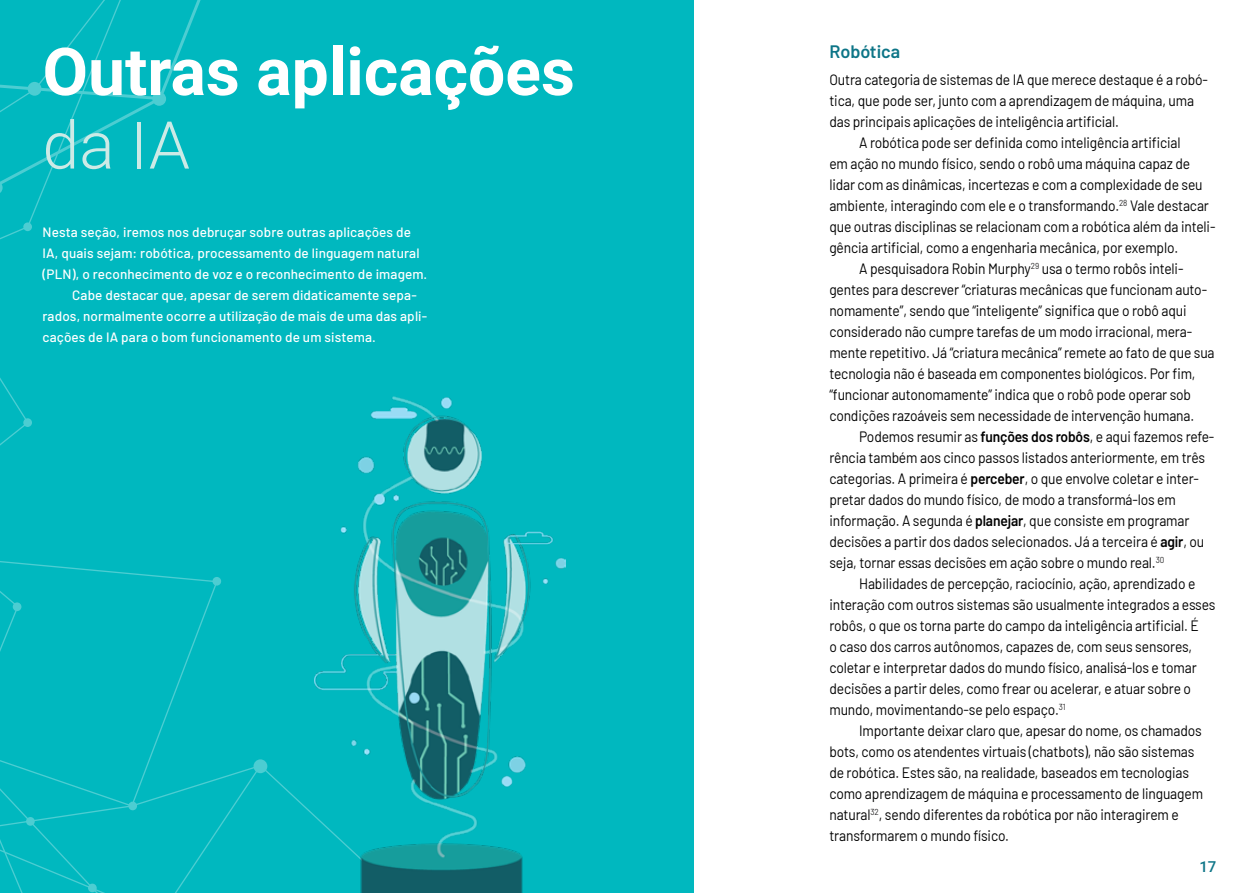
<style>
.page{position:relative;width:1259px;height:893px;background:#fff}
.page>*{position:absolute;margin:0;border:0;box-sizing:border-box;transform-origin:0 0}
.t1{font:700 66px "Roboto";color:#fff}
.t2{font:300 66px "Roboto";color:#cceae6}
.t3{font:600 18px "Barlow";color:#0d7587}
.t4{font:15px "Barlow";letter-spacing:-.01em;color:#000;scale:.92 1}
.t5{font:500 15px "Roboto";color:#0d7587}
.t6{font:500 13.5px "Barlow";letter-spacing:.01em;color:#fff}
.s1{font-weight:600}
</style>
<div class="page">
<div style="left:0;top:0;width:693px;height:893px;background:#00b8bf"></div>
<svg style="left:0;top:0;width:396px;height:893px"></svg>
<img style="left:315px;top:397px;width:251px;height:496px">
<h1 class="t1" style="left:43px;top:25px;width:534px">Outras aplicações</h1>
<h1 class="t2" style="left:43px;top:99px;width:149px">da IA</h1>
<p class="t6" style="left:43px;top:222px;width:370px">Nesta seção, iremos nos debruçar sobre outras aplicações de</p>
<p class="t6" style="left:43px;top:243px;width:378px">IA, quais sejam: robótica, processamento de linguagem natural</p>
<p class="t6" style="left:43px;top:264px;width:386px">(PLN), o reconhecimento de voz e o reconhecimento de imagem.</p>
<p class="t6" style="left:72px;top:285px;width:346px">Cabe destacar que, apesar de serem didaticamente sepa-</p>
<p class="t6" style="left:43px;top:306px;width:386px">rados, normalmente ocorre a utilização de mais de uma das apli-</p>
<p class="t6" style="left:43px;top:327px;width:335px">cações de IA para o bom funcionamento de um sistema.</p>
<p class="t3" style="left:829px;top:39px;width:72px">Robótica</p>
<p class="t4" style="left:829px;top:68px;width:413px">Outra categoria de sistemas de IA que merece destaque é a robó-</p>
<p class="t4" style="left:829px;top:89px;width:398px">tica, que pode ser, junto com a aprendizagem de máquina, uma</p>
<p class="t4" style="left:829px;top:110px;width:316px">das principais aplicações de inteligência artificial.</p>
<p class="t4" style="left:859px;top:131px;width:351px">A robótica pode ser definida como inteligência artificial</p>
<p class="t4" style="left:829px;top:152px;width:394px">em ação no mundo físico, sendo o robô uma máquina capaz de</p>
<p class="t4" style="left:829px;top:173px;width:407px">lidar com as dinâmicas, incertezas e com a complexidade de seu</p>
<p class="t4" style="left:829px;top:194px;width:414px">ambiente, interagindo com ele e o transformando.<sup>28</sup> Vale destacar</p>
<p class="t4" style="left:829px;top:215px;width:421px">que outras disciplinas se relacionam com a robótica além da inteli-</p>
<p class="t4" style="left:829px;top:236px;width:381px">gência artificial, como a engenharia mecânica, por exemplo.</p>
<p class="t4" style="left:859px;top:257px;width:354px">A pesquisadora Robin Murphy<sup>29</sup> usa o termo robôs inteli-</p>
<p class="t4" style="left:829px;top:278px;width:412px">gentes para descrever “criaturas mecânicas que funcionam auto-</p>
<p class="t4" style="left:829px;top:299px;width:390px">nomamente”, sendo que “inteligente” significa que o robô aqui</p>
<p class="t4" style="left:829px;top:320px;width:396px">considerado não cumpre tarefas de um modo irracional, mera-</p>
<p class="t4" style="left:829px;top:341px;width:420px">mente repetitivo. Já “criatura mecânica” remete ao fato de que sua</p>
<p class="t4" style="left:829px;top:362px;width:399px">tecnologia não é baseada em componentes biológicos. Por fim,</p>
<p class="t4" style="left:829px;top:383px;width:395px">“funcionar autonomamente” indica que o robô pode operar sob</p>
<p class="t4" style="left:829px;top:404px;width:398px">condições razoáveis sem necessidade de intervenção humana.</p>
<p class="t4" style="left:859px;top:425px;width:388px">Podemos resumir as <span class="s1">funções dos robôs</span>, e aqui fazemos refe-</p>
<p class="t4" style="left:829px;top:446px;width:410px">rência também aos cinco passos listados anteriormente, em três</p>
<p class="t4" style="left:829px;top:467px;width:403px">categorias. A primeira é <span class="s1">perceber</span>, o que envolve coletar e inter-</p>
<p class="t4" style="left:829px;top:488px;width:378px">pretar dados do mundo físico, de modo a transformá-los em</p>
<p class="t4" style="left:829px;top:509px;width:393px">informação. A segunda é <span class="s1">planejar</span>, que consiste em programar</p>
<p class="t4" style="left:829px;top:530px;width:409px">decisões a partir dos dados selecionados. Já a terceira é <span class="s1">agir</span>, ou</p>
<p class="t4" style="left:829px;top:551px;width:365px">seja, tornar essas decisões em ação sobre o mundo real.<sup>30</sup></p>
<p class="t4" style="left:859px;top:572px;width:367px">Habilidades de percepção, raciocínio, ação, aprendizado e</p>
<p class="t4" style="left:829px;top:593px;width:421px">interação com outros sistemas são usualmente integrados a esses</p>
<p class="t4" style="left:829px;top:614px;width:403px">robôs, o que os torna parte do campo da inteligência artificial. É</p>
<p class="t4" style="left:829px;top:635px;width:396px">o caso dos carros autônomos, capazes de, com seus sensores,</p>
<p class="t4" style="left:829px;top:656px;width:401px">coletar e interpretar dados do mundo físico, analisá-los e tomar</p>
<p class="t4" style="left:829px;top:677px;width:394px">decisões a partir deles, como frear ou acelerar, e atuar sobre o</p>
<p class="t4" style="left:829px;top:698px;width:258px">mundo, movimentando-se pelo espaço.<sup>31</sup></p>
<p class="t4" style="left:859px;top:719px;width:374px">Importante deixar claro que, apesar do nome, os chamados</p>
<p class="t4" style="left:829px;top:740px;width:398px">bots, como os atendentes virtuais (chatbots), não são sistemas</p>
<p class="t4" style="left:829px;top:761px;width:392px">de robótica. Estes são, na realidade, baseados em tecnologias</p>
<p class="t4" style="left:829px;top:782px;width:408px">como aprendizagem de máquina e processamento de linguagem</p>
<p class="t4" style="left:829px;top:803px;width:381px">natural<sup>32</sup>, sendo diferentes da robótica por não interagirem e</p>
<p class="t4" style="left:829px;top:824px;width:197px">transformarem o mundo físico.</p>
<p class="t5" style="left:1199px;top:856px;width:18px">17</p>
</div>
